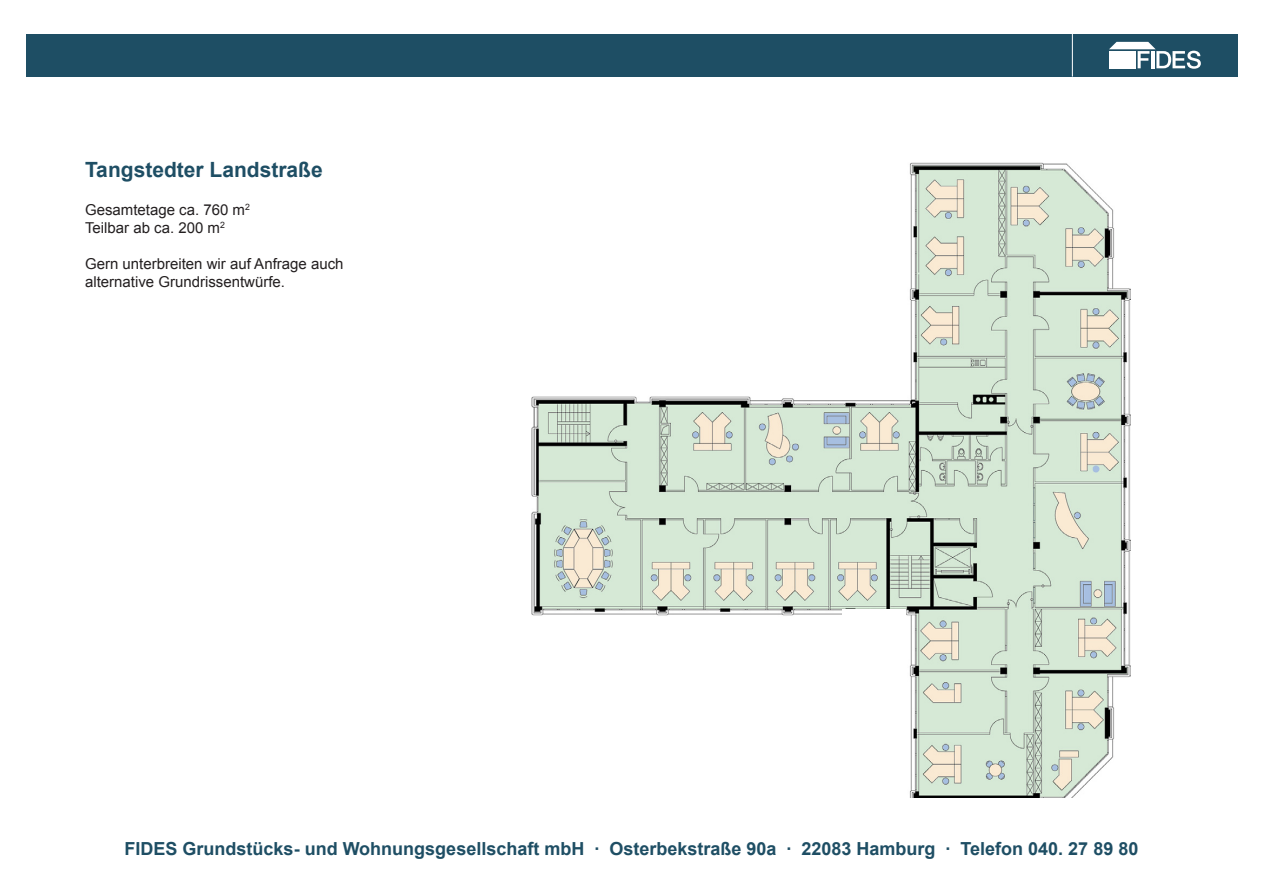
<style>
.page{position:relative;width:1263px;height:893px;background:#fff}
.page>*{position:absolute;margin:0;border:0;box-sizing:border-box;transform-origin:0 0}
.t1{font:700 21px "Arial";color:#1e4e64}
.t2{font:700 18px "Arial";color:#1e4e64}
.t3{font:15px/18px "Arial";color:#231f20}
</style>
<div class="page">
<div style="left:26px;top:34px;width:1211px;height:43px;background:#1e4e64"></div>
<hr style="left:1072px;top:34px;width:1px;height:43px;background:#fff">
<svg style="left:1109px;top:42px;width:92px;height:27px"></svg>
<img style="left:531px;top:163px;width:599px;height:635px">
<div style="left:842px;top:610px;width:64px;height:22px;background:#fff"></div>
<p class="t1" style="left:85px;top:158px;width:239px">Tangstedter Landstraße</p>
<p class="t3" style="left:85px;top:201px;width:166px">Gesamtetage ca. 760 m<sup>2</sup></p>
<p class="t3" style="left:85px;top:219px;width:141px">Teilbar ab ca. 200 m<sup>2</sup></p>
<p class="t3" style="left:85px;top:255px;width:260px">Gern unterbreiten wir auf Anfrage auch alternative Grundrissentwürfe.</p>
<p class="t2" style="left:125px;top:839px;width:1015px">FIDES Grundstücks- und Wohnungsgesellschaft mbH · Osterbekstraße 90a · 22083 Hamburg · Telefon 040. 27 89 80</p>
</div>
